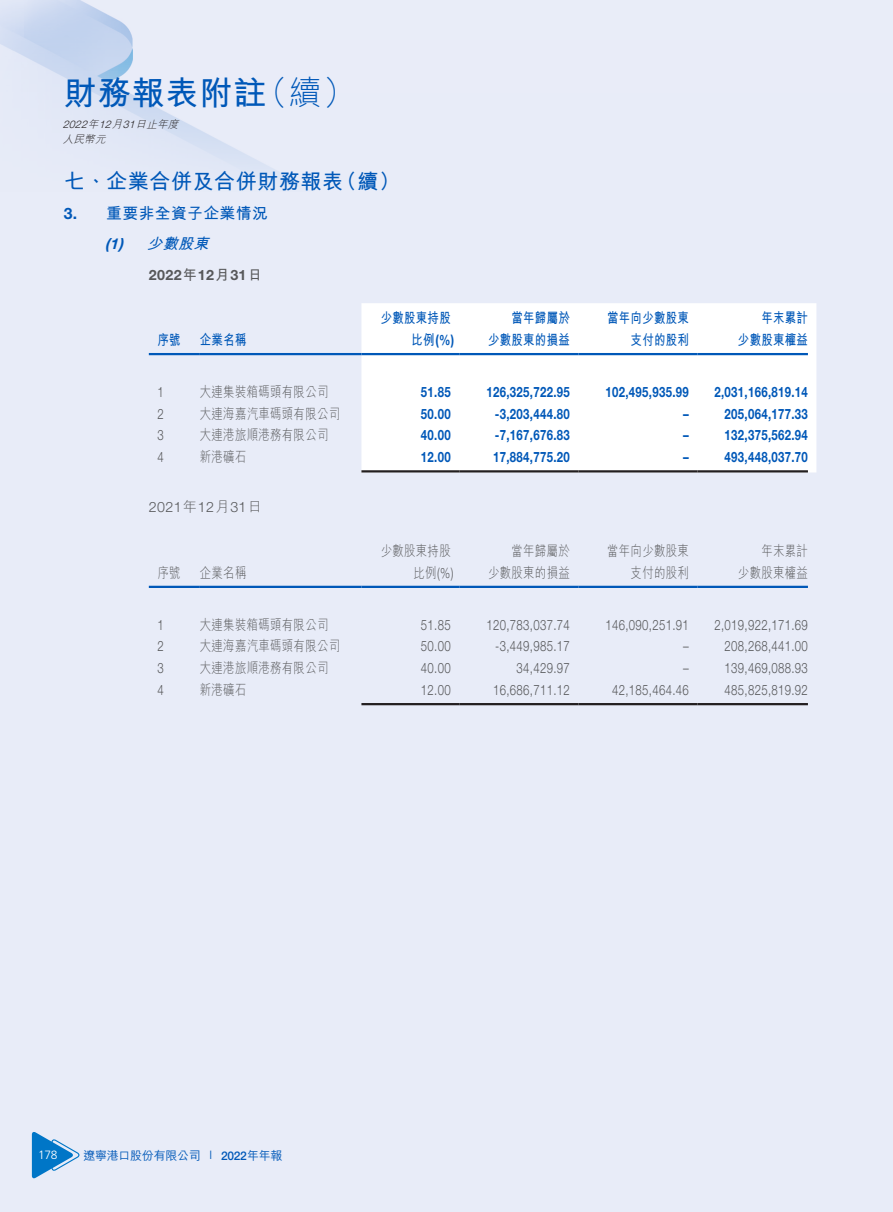
<style>
.page{position:relative;width:893px;height:1212px;background:#e8ecf8}
.page>*{position:absolute;margin:0;border:0;box-sizing:border-box;transform-origin:0 0}
.t1{font:700 33px "M Hei HK";letter-spacing:.03em;color:#0058b8}
.t2{font:700 21px "M Hei HK";letter-spacing:.03em;color:#0058b8}
.t3{font:700 15.75px "M Hei HK";letter-spacing:.03em;color:#0058b8}
.t4{font:italic 700 15px "M Hei HK";color:#0058b8}
.t5{font:300 14.25px "Helvetica Neue LT Std";letter-spacing:.03em;color:#57585a;scale:.8 1}
.t6{font:700 14.25px "Helvetica Neue LT Std";letter-spacing:.03em;color:#0058b8;scale:.8 1}
.t7{font:300 14.25px/21.8px "M Hei HK";letter-spacing:.03em;color:#57585a;text-align:right;scale:.8 1}
.t8{font:700 14.25px/21.8px "M Hei HK";letter-spacing:.03em;color:#0058b8;text-align:right;scale:.8 1}
.t9{font:700 14.25px "Helvetica Neue LT Std";letter-spacing:.03em;color:#57585a}
.t10{font:300 14.25px "Helvetica Neue LT Std";letter-spacing:.03em;color:#57585a}
.t11{font:500 12px "M Hei HK";letter-spacing:-.025em;color:#0058b8}
.t12{font:300 12px "Frutiger LT Std";color:#fff}
.t13{font:italic 300 10.5px "Helvetica Neue LT Std";color:#231f20}
.t14{font:italic 300 10.5px "M Hei HK";color:#231f20}
.s1{font-weight:300}
.s2{font-family:"M Hei HK"}
.s3{font-family:"Helvetica Neue LT Std"}
.s4{font-family:"Frutiger LT Std";font-weight:300}
</style>
<div class="page">
<img style="left:0;top:0;width:278px;height:172px">
<svg style="left:32px;top:1132px;width:47px;height:47px"></svg>
<div style="left:361px;top:303px;width:455px;height:169px;background:#fff"></div>
<hr style="left:149px;top:353px;width:51px;height:2px;background:#0058b8">
<hr style="left:200px;top:353px;width:161px;height:2px;background:#0058b8">
<hr style="left:361px;top:353px;width:98px;height:2px;background:#0058b8">
<hr style="left:459px;top:353px;width:119px;height:2px;background:#0058b8">
<hr style="left:578px;top:353px;width:119px;height:2px;background:#0058b8">
<hr style="left:697px;top:353px;width:111px;height:2px;background:#0058b8">
<hr style="left:361px;top:470px;width:98px;height:2px;background:#231f20">
<hr style="left:459px;top:470px;width:119px;height:2px;background:#231f20">
<hr style="left:578px;top:470px;width:119px;height:2px;background:#231f20">
<hr style="left:697px;top:470px;width:111px;height:2px;background:#231f20">
<hr style="left:149px;top:586px;width:51px;height:2px;background:#0058b8">
<hr style="left:200px;top:586px;width:161px;height:2px;background:#0058b8">
<hr style="left:361px;top:586px;width:98px;height:2px;background:#0058b8">
<hr style="left:459px;top:586px;width:119px;height:2px;background:#0058b8">
<hr style="left:578px;top:586px;width:119px;height:2px;background:#0058b8">
<hr style="left:697px;top:586px;width:111px;height:2px;background:#0058b8">
<hr style="left:361px;top:703px;width:98px;height:2px;background:#231f20">
<hr style="left:459px;top:703px;width:119px;height:2px;background:#231f20">
<hr style="left:578px;top:703px;width:119px;height:2px;background:#231f20">
<hr style="left:697px;top:703px;width:111px;height:2px;background:#231f20">
<h1 class="t1" style="left:64px;top:69px;width:293px">財務報表附註<span class="s1">（續）</span></h1>
<p class="t13" style="left:63px;top:118px;width:120px">2022<span class="s2">年</span>12<span class="s2">月</span>31<span class="s2">日止年度</span></p>
<p class="t14" style="left:63px;top:134px;width:47px">人民幣元</p>
<h2 class="t2" style="left:64px;top:166px;width:338px">七、企業合併及合併財務報表（續）</h2>
<p class="t3" style="left:64px;top:202px;width:205px"><span class="s3">3.</span> 重要非全資子企業情況</p>
<p class="t4" style="left:105px;top:233px;width:110px"><span class="s3">(1)</span> 少數股東</p>
<p class="t9" style="left:149px;top:266px;width:115px">2022<span class="s2">年</span>12<span class="s2">月</span>31<span class="s2">日</span></p>
<p class="t8" style="left:157px;top:328px;width:30px">序號</p>
<p class="t8" style="left:200px;top:328px;width:60px">企業名稱</p>
<p class="t8" style="left:381px;top:306px;width:89px">少數股東持股</p>
<p class="t6" style="left:412px;top:331px;width:55px"><span class="s2">比例</span>(%)</p>
<p class="t8" style="left:488px;top:306px;width:104px">當年歸屬於<br>少數股東的損益</p>
<p class="t8" style="left:607px;top:306px;width:104px">當年向少數股東支付的股利</p>
<p class="t8" style="left:738px;top:306px;width:89px">年末累計<br>少數股東權益</p>
<p class="t5" style="left:157px;top:383px;width:9px">1</p>
<p class="t7" style="left:200px;top:381px;width:162px">大連集裝箱碼頭有限公司</p>
<p class="t6" style="left:421px;top:383px;width:39px">51.85</p>
<p class="t6" style="left:486px;top:383px;width:106px">126,325,722.95</p>
<p class="t6" style="left:605px;top:383px;width:106px">102,495,935.99</p>
<p class="t6" style="left:714px;top:383px;width:118px">2,031,166,819.14</p>
<p class="t5" style="left:157px;top:405px;width:9px">2</p>
<p class="t7" style="left:200px;top:402px;width:177px">大連海嘉汽車碼頭有限公司</p>
<p class="t6" style="left:421px;top:405px;width:39px">50.00</p>
<p class="t6" style="left:495px;top:405px;width:95px">-3,203,444.80</p>
<p class="t6" style="left:683px;top:405px;width:9px">–</p>
<p class="t6" style="left:725px;top:405px;width:106px">205,064,177.33</p>
<p class="t5" style="left:157px;top:427px;width:9px">3</p>
<p class="t7" style="left:200px;top:424px;width:162px">大連港旅順港務有限公司</p>
<p class="t6" style="left:421px;top:426px;width:39px">40.00</p>
<p class="t6" style="left:495px;top:426px;width:95px">-7,167,676.83</p>
<p class="t6" style="left:683px;top:426px;width:9px">–</p>
<p class="t6" style="left:725px;top:426px;width:106px">132,375,562.94</p>
<p class="t5" style="left:157px;top:448px;width:9px">4</p>
<p class="t7" style="left:200px;top:446px;width:60px">新港礦石</p>
<p class="t6" style="left:421px;top:448px;width:39px">12.00</p>
<p class="t6" style="left:493px;top:448px;width:97px">17,884,775.20</p>
<p class="t6" style="left:683px;top:448px;width:9px">–</p>
<p class="t6" style="left:725px;top:448px;width:106px">493,448,037.70</p>
<p class="t10" style="left:149px;top:499px;width:115px">2021<span class="s2">年</span>12<span class="s2">月</span>31<span class="s2">日</span></p>
<p class="t7" style="left:157px;top:561px;width:30px">序號</p>
<p class="t7" style="left:200px;top:561px;width:60px">企業名稱</p>
<p class="t7" style="left:381px;top:540px;width:89px">少數股東持股</p>
<p class="t5" style="left:413px;top:564px;width:52px"><span class="s2">比例</span>(%)</p>
<p class="t7" style="left:488px;top:540px;width:104px">當年歸屬於<br>少數股東的損益</p>
<p class="t7" style="left:607px;top:540px;width:104px">當年向少數股東支付的股利</p>
<p class="t7" style="left:738px;top:540px;width:89px">年末累計<br>少數股東權益</p>
<p class="t5" style="left:157px;top:616px;width:9px">1</p>
<p class="t7" style="left:200px;top:613px;width:162px">大連集裝箱碼頭有限公司</p>
<p class="t5" style="left:421px;top:616px;width:39px">51.85</p>
<p class="t5" style="left:486px;top:616px;width:106px">120,783,037.74</p>
<p class="t5" style="left:605px;top:616px;width:106px">146,090,251.91</p>
<p class="t5" style="left:714px;top:616px;width:118px">2,019,922,171.69</p>
<p class="t5" style="left:157px;top:638px;width:9px">2</p>
<p class="t7" style="left:200px;top:635px;width:177px">大連海嘉汽車碼頭有限公司</p>
<p class="t5" style="left:421px;top:638px;width:39px">50.00</p>
<p class="t5" style="left:495px;top:638px;width:95px">-3,449,985.17</p>
<p class="t5" style="left:683px;top:638px;width:9px">–</p>
<p class="t5" style="left:725px;top:638px;width:106px">208,268,441.00</p>
<p class="t5" style="left:157px;top:659px;width:9px">3</p>
<p class="t7" style="left:200px;top:657px;width:162px">大連港旅順港務有限公司</p>
<p class="t5" style="left:421px;top:659px;width:39px">40.00</p>
<p class="t5" style="left:517px;top:659px;width:68px">34,429.97</p>
<p class="t5" style="left:683px;top:659px;width:9px">–</p>
<p class="t5" style="left:725px;top:659px;width:106px">139,469,088.93</p>
<p class="t5" style="left:157px;top:681px;width:9px">4</p>
<p class="t7" style="left:200px;top:679px;width:60px">新港礦石</p>
<p class="t5" style="left:421px;top:681px;width:39px">12.00</p>
<p class="t5" style="left:493px;top:681px;width:97px">16,686,711.12</p>
<p class="t5" style="left:612px;top:681px;width:97px">42,185,464.46</p>
<p class="t5" style="left:725px;top:681px;width:106px">485,825,819.92</p>
<p class="t12" style="left:38px;top:1148px;width:21px">178</p>
<p class="t11" style="left:83px;top:1147px;width:201px">遼寧港口股份有限公司 <span class="s4">I</span> <span class="s3">2022</span>年年報</p>
</div>
